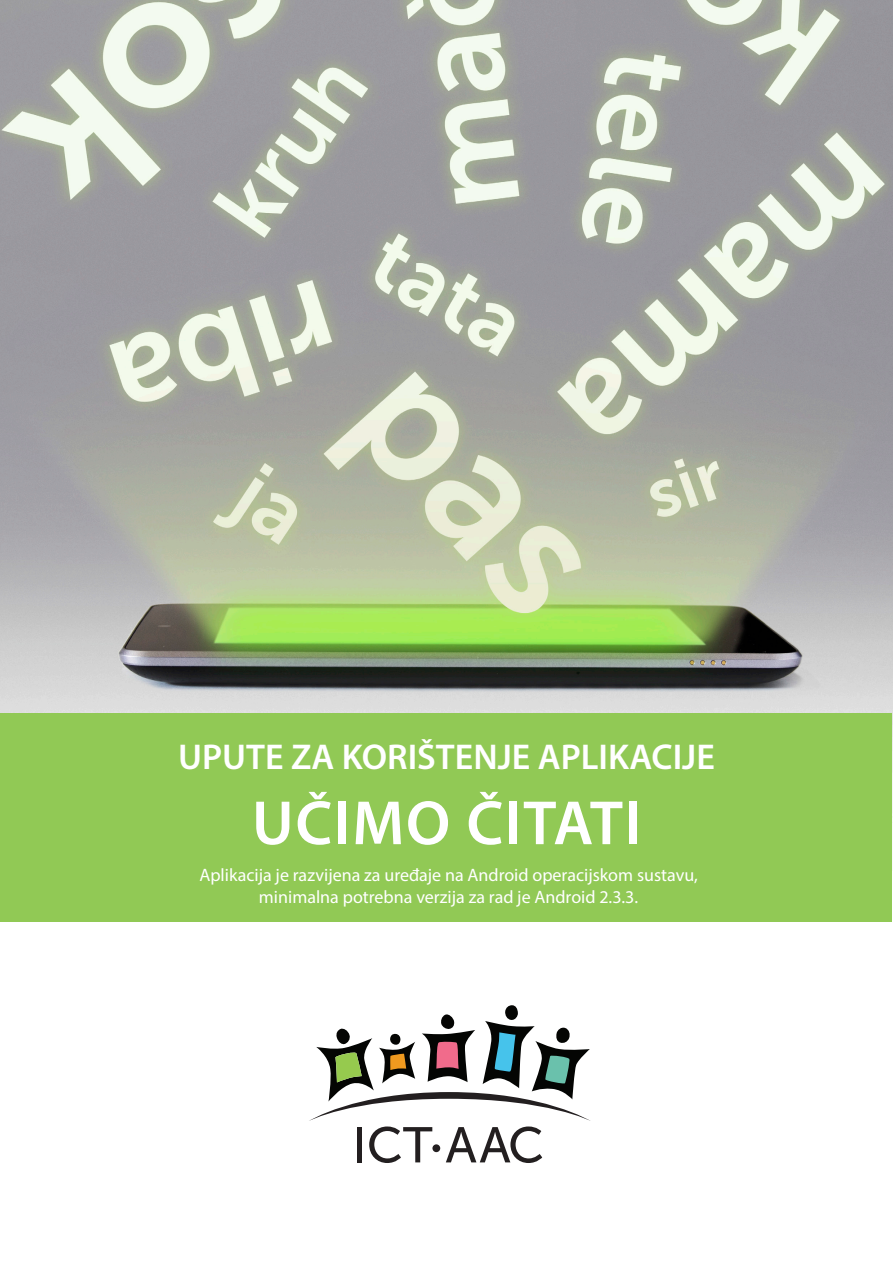
<style>
.page{position:relative;width:893px;height:1263px;background:#fff}
.page>*{position:absolute;margin:0;border:0;box-sizing:border-box;transform-origin:0 0}
.t1{font:600 63px "Myriad Pro";letter-spacing:.025em;color:#fff}
.t2{font:600 36px "Myriad Pro";color:#fff}
.t3{font:18px/21.6px "Myriad Pro";color:#fff;text-align:center}
</style>
<div class="page">
<img style="left:0;top:0;width:893px;height:870px">
<div style="left:1px;top:713px;width:891px;height:208px;background:#91c955"></div>
<svg style="left:309px;top:1005px;width:282px;height:158px"></svg>
<div style="left:432px;top:1144px;width:8px;height:8px;background:#231f20;border-radius:50%"></div>
<p class="t2" style="left:178px;top:734px;width:538px">UPUTE ZA KORIŠTENJE APLIKACIJE</p>
<p class="t1" style="left:252px;top:783px;width:391px">UČIMO ČITATI</p>
<p class="t3" style="left:199px;top:864px;width:500px">Aplikacija je razvijena za uređaje na Android operacijskom sustavu, minimalna potrebna verzija za rad je Android 2.3.3.</p>
</div>
